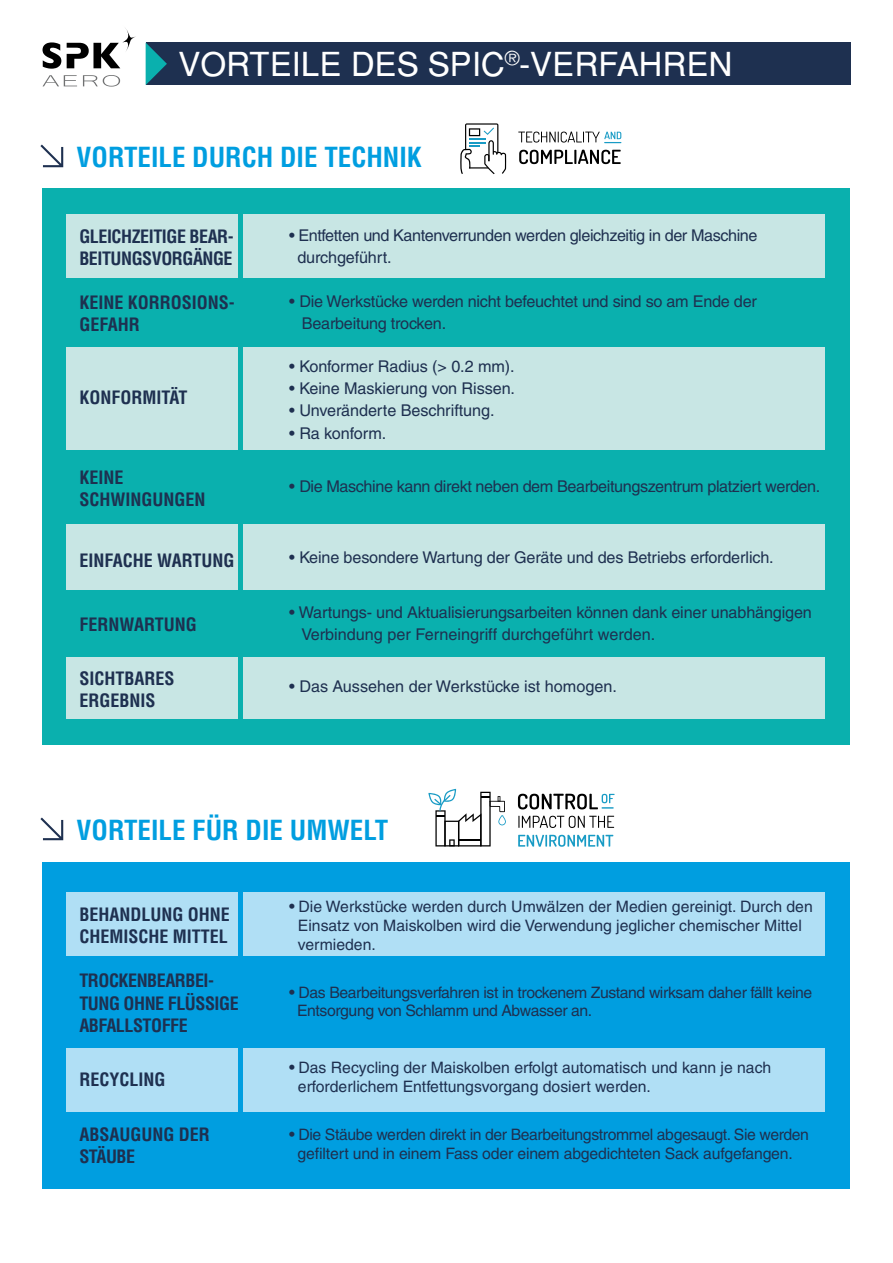
<style>
.page{position:relative;width:893px;height:1263px;background:#fff}
.page>*{position:absolute;margin:0;border:0;box-sizing:border-box;transform-origin:0 0}
.t1{font:33px "Helvetica";color:#fff}
.t2{font:700 condensed 27px "Helvetica LT Pro";color:#009ee0}
.t3{font:700 condensed 18px/22.2px "Helvetica LT Pro";color:#1e3050}
.t4{font:700 condensed 18px/22.2px "Helvetica LT Pro";letter-spacing:-.025em;color:#1e3050}
.t5{font:16.2px/22.2px "Helvetica LT Pro";letter-spacing:-.01em;color:#1e3050}
.t6{font:15.75px/18.8px "Helvetica LT Pro";letter-spacing:-.01em;color:#1e3050}
.s1{font-size:16.2px}
</style>
<div class="page">
<svg style="left:43px;top:42px;width:18px;height:27px"></svg>
<svg style="left:67px;top:28px;width:69px;height:40px"></svg>
<svg style="left:43px;top:75px;width:34px;height:11px"></svg>
<svg style="left:83px;top:75px;width:37px;height:12px"></svg>
<div style="left:146px;top:43px;width:704px;height:42px;background:#1e3050"></div>
<svg style="left:146px;top:43px;width:21px;height:42px"></svg>
<svg style="left:40px;top:145px;width:23px;height:22px"></svg>
<svg style="left:40px;top:817px;width:23px;height:23px"></svg>
<div style="left:42px;top:188px;width:808px;height:556px;background:#0ab0ae"></div>
<div style="left:42px;top:862px;width:808px;height:326px;background:#009ee0"></div>
<div style="left:244px;top:214px;width:581px;height:64px;background:#c8e6e4"></div>
<div style="left:244px;top:893px;width:581px;height:63px;background:#b0dff5"></div>
<div style="left:244px;top:1048px;width:581px;height:63px;background:#b0dff5"></div>
<div style="left:67px;top:214px;width:171px;height:64px;background:#c8e6e4"></div>
<div style="left:67px;top:893px;width:171px;height:63px;background:#b0dff5"></div>
<div style="left:67px;top:1048px;width:171px;height:63px;background:#b0dff5"></div>
<div style="left:244px;top:347px;width:581px;height:102px;background:#c8e6e4"></div>
<div style="left:67px;top:347px;width:171px;height:102px;background:#c8e6e4"></div>
<div style="left:244px;top:524px;width:581px;height:66px;background:#c8e6e4"></div>
<div style="left:67px;top:524px;width:171px;height:66px;background:#c8e6e4"></div>
<div style="left:244px;top:657px;width:581px;height:62px;background:#c8e6e4"></div>
<div style="left:67px;top:657px;width:171px;height:62px;background:#c8e6e4"></div>
<svg style="left:460px;top:123px;width:46px;height:51px"></svg>
<svg style="left:519px;top:150px;width:102px;height:14px"></svg>
<svg style="left:518px;top:131px;width:103px;height:12px"></svg>
<svg style="left:428px;top:789px;width:78px;height:57px"></svg>
<svg style="left:518px;top:835px;width:95px;height:12px"></svg>
<svg style="left:518px;top:816px;width:96px;height:12px"></svg>
<svg style="left:518px;top:794px;width:97px;height:15px"></svg>
<h1 class="t1" style="left:178px;top:44px;width:556px">VORTEILE DES SPIC<sup>®</sup>-VERFAHREN</h1>
<h2 class="t2" style="left:77px;top:139px;width:347px">VORTEILE DURCH DIE TECHNIK</h2>
<p class="t4" style="left:79px;top:224px;width:156px">GLEICHZEITIGE BEAR-<br>BEITUNGSVORGÄNGE</p>
<p class="t3" style="left:79px;top:291px;width:157px">KEINE KORROSIONS-<br>GEFAHR</p>
<p class="t3" style="left:79px;top:386px;width:110px">KONFORMITÄT</p>
<p class="t3" style="left:79px;top:466px;width:128px">KEINE<br>SCHWINGUNGEN</p>
<p class="t3" style="left:79px;top:549px;width:157px">EINFACH E WARTUNG</p>
<p class="t3" style="left:79px;top:613px;width:119px">FERNWARTUNG</p>
<p class="t3" style="left:79px;top:667px;width:97px">SICHTBARES<br>ERGEBNIS</p>
<p class="t5" style="left:297px;top:224px;width:462px;text-indent:-8px">• Entfetten und Kantenverrunden werden gleichzeitig in der Maschine durchgeführt.</p>
<p class="t5" style="left:302px;top:290px;width:456px;text-indent:-13px">• Die Werkstücke werden nicht befeuchtet und sind so am Ende der<br>Bearbeitung trocken.</p>
<p class="t5" style="left:289px;top:355px;width:227px">• Konformer Radius (&gt; 0.2 mm).</p>
<p class="t5" style="left:289px;top:377px;width:227px">• Keine Maskierung von Rissen.</p>
<p class="t5" style="left:289px;top:400px;width:207px">• Unveränderte Beschriftung.</p>
<p class="t5" style="left:289px;top:422px;width:99px">• Ra konform.</p>
<p class="t5" style="left:289px;top:476px;width:533px">• Die Maschine kann direkt neben dem Bearbeitungszentrum platziert werden.</p>
<p class="t5" style="left:289px;top:546px;width:486px">• Keine besondere Wartung der Geräte und des Betriebs erforderlich.</p>
<p class="t5" style="left:301px;top:601px;width:512px;text-indent:-12px">• Wartungs- und Aktualisierungsarbeiten können dank einer unabhängigen<br>Verbindung per Ferneingriff durchgeführt werden.</p>
<p class="t5" style="left:289px;top:675px;width:329px">• Das Aussehen der Werkstücke ist homogen.</p>
<h2 class="t2" style="left:77px;top:812px;width:313px">VORTEILE FÜR DIE UMWELT</h2>
<p class="t3" style="left:79px;top:903px;width:152px">BEHANDLUNG OHNE<br>CHEMISCHE MITTEL</p>
<p class="t4" style="left:79px;top:969px;width:161px">TROCKENBEARBEI-<br>TUNG OHNE FLÜSSIGE<br>ABFALLSTOFFE</p>
<p class="t3" style="left:79px;top:1067px;width:88px">RECYCLING</p>
<p class="t3" style="left:79px;top:1122px;width:132px">ABSAUGUNG DER<br>STÄUB E</p>
<p class="t6" style="left:298px;top:897px;width:516px;text-indent:-9px"><span class="s1">•</span> Die Werkstücke werden durch Umwälzen der Medien gereinigt. Durch den<br>Einsatz von Maiskolben wird die Verwendung jeglicher chemischer Mittel vermieden.</p>
<p class="t6" style="left:297px;top:983px;width:517px;text-indent:-8px"><span class="s1">•</span> Das Bearbeitungsverfahren ist in trockenem Zustand wirksam daher fällt keine<br>Entsorgung von Schlamm und Abwasser an.</p>
<p class="t6" style="left:298px;top:1058px;width:475px;text-indent:-9px"><span class="s1">•</span> Das Recycling der Maiskolben erfolgt automatisch und kann je nach erforderlichem Entfettungsvorgang dosiert werden.</p>
<p class="t6" style="left:289px;top:1125px;width:521px;text-align:center"><span class="s1">•</span> Die Stäube werden direkt in der Bearbeitungstrommel abgesaugt. Sie werden gefiltert und in einem Fass oder einem abgedichteten Sack aufgefangen.</p>
</div>
